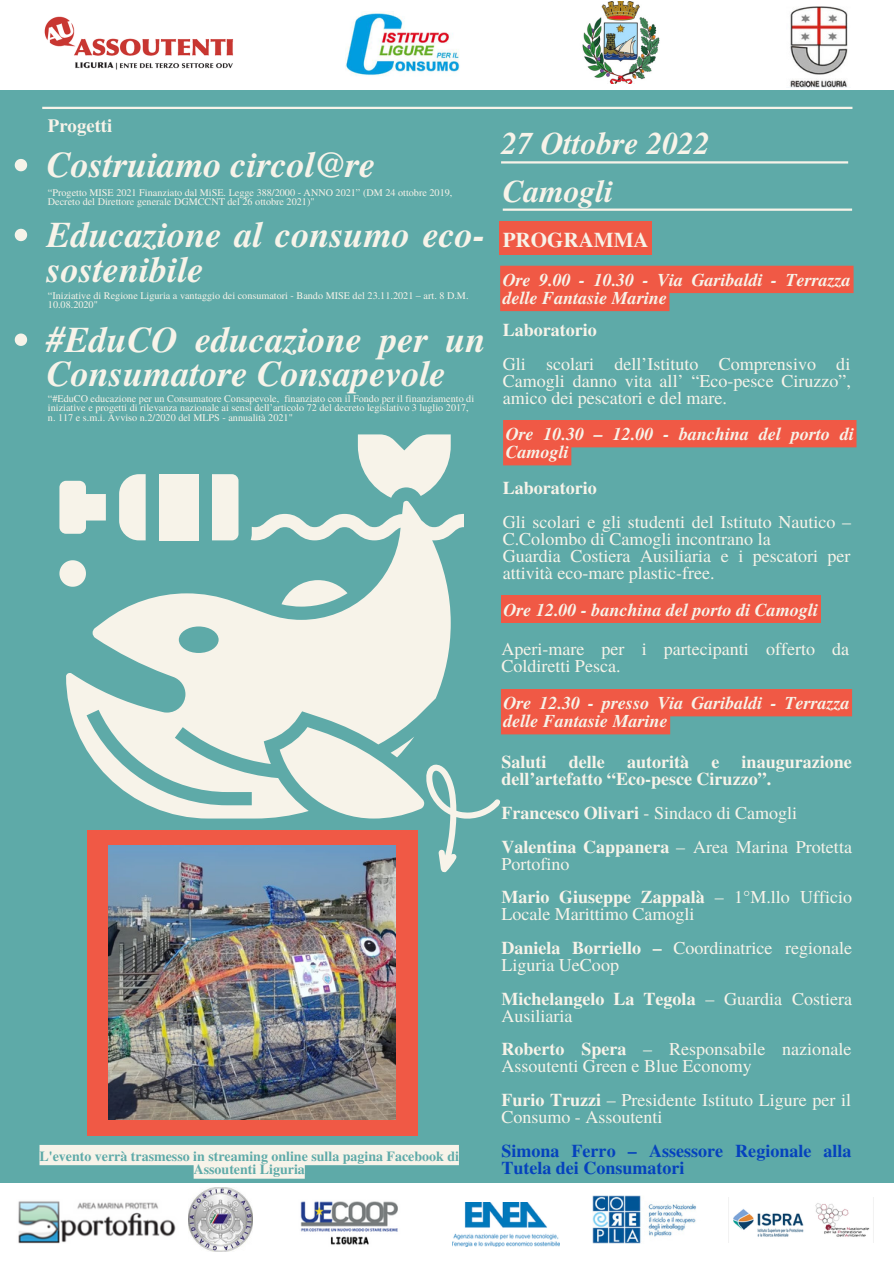
<style>
.page{position:relative;width:894px;height:1264px;background:#fff}
.page>*{position:absolute;margin:0;border:0;box-sizing:border-box;transform-origin:0 0}
.t1{font:italic 700 36.15px/69.8px "Te X Gyre Termes";color:#f7f3e9}
.t2{font:italic 700 31.5px/47.2px "Te X Gyre Termes";color:#f7f3e9}
.t3{font:700 21px "Te X Gyre Termes";color:#f7f3e9}
.t4{font:700 18.75px "Te X Gyre Termes";color:#f7f3e9}
.t5{font:18px/17px "Te X Gyre Termes";color:#f7f3e9}
.t6{font:italic 700 18px/18px "Te X Gyre Termes";color:#f7f3e9}
.t7{font:700 18px/17px "Te X Gyre Termes";color:#f7f3e9}
.t8{font:700 18px/17px "Te X Gyre Termes";color:#0542bd}
.t9{font:700 13.95px/13.5px "Te X Gyre Termes";color:#5eaaa8;text-align:center}
.t10{font:10.2px/9.3px "Te X Gyre Termes";color:#f7f3e9}
.s1{font-weight:700}
</style>
<div class="page">
<div style="left:0;top:0;width:893px;height:1263px;background:#5eaaa8"></div>
<hr style="left:42px;top:107px;width:810px;height:2px;background:#f7f3e9">
<hr style="left:501px;top:161px;width:346px;height:2px;background:#f7f3e9">
<hr style="left:502px;top:208px;width:349px;height:3px;background:#f7f3e9">
<div style="left:87px;top:829px;width:330px;height:306px;background:#f05945"></div>
<img style="left:108px;top:845px;width:287px;height:274px">
<svg style="left:59px;top:481px;width:47px;height:53px"></svg>
<svg style="left:66px;top:500px;width:398px;height:318px;fill:#f7f3e9"></svg>
<div style="left:159px;top:474px;width:40px;height:66px;background:#f7f3e9"></div>
<div style="left:212px;top:474px;width:26px;height:66px;background:#f7f3e9"></div>
<svg style="left:119px;top:474px;width:27px;height:66px;background:#e5eae1"></svg>
<svg style="left:281px;top:580px;width:66px;height:26px"></svg>
<svg style="left:358px;top:434px;width:92px;height:64px"></svg>
<svg style="left:59px;top:560px;width:27px;height:26px"></svg>
<div style="left:0;top:0;width:893px;height:90px;background:#fff"></div>
<div style="left:0;top:1183px;width:893px;height:80px;background:#fff"></div>
<img style="left:188px;top:1187px;width:64px;height:64px">
<img style="left:592px;top:1195px;width:104px;height:48px">
<img style="left:44px;top:16px;width:190px;height:54px">
<img style="left:452px;top:1202px;width:107px;height:44px">
<img style="left:728px;top:1197px;width:142px;height:45px">
<img style="left:345px;top:12px;width:115px;height:64px">
<img style="left:18px;top:1201px;width:158px;height:42px">
<img style="left:582px;top:1px;width:78px;height:82px">
<img style="left:790px;top:6px;width:58px;height:82px">
<img style="left:300px;top:1201px;width:98px;height:44px">
<svg style="left:279px;top:689px;width:572px;height:193px"></svg>
<svg style="left:15px;top:159px;width:12px;height:12px"></svg>
<svg style="left:15px;top:229px;width:12px;height:12px"></svg>
<svg style="left:15px;top:333px;width:12px;height:13px"></svg>
<div style="left:499px;top:221px;width:152px;height:34px;background:#f05945"></div>
<svg style="left:500px;top:266px;width:353px;height:45px"></svg>
<svg style="left:503px;top:420px;width:353px;height:45px"></svg>
<div style="left:501px;top:595px;width:319px;height:27px;background:#f05945"></div>
<svg style="left:39px;top:1144px;width:420px;height:34px"></svg>
<p class="t4" style="left:48px;top:111px;width:66px">Progetti</p>
<h1 class="t1" style="left:47px;top:128px;width:438px">Costruiamo circol@re<br>Educazione al consumo eco-</h1>
<h1 class="t1" style="left:47px;top:233px;width:440px">sostenibile<br>#EduCO educazione per un</h1>
<h1 class="t1" style="left:47px;top:338px;width:400px">Consumatore Consapevole</h1>
<p class="t10" style="left:48px;top:187px;width:406px">“Progetto MISE 2021 Finanziato dal MiSE. Legge 388/2000 - ANNO 2021” (DM 24 ottobre 2019,<br>Decreto del Direttore generale DGMCCNT del 26 ottobre 2021)"</p>
<p class="t10" style="left:48px;top:290px;width:422px">“Iniziative di Regione Liguria a vantaggio dei consumatori - Bando MISE del 23.11.2021 – art. 8 D.M.<br>10.08.2020"</p>
<p class="t10" style="left:48px;top:393px;width:427px">“#EduCO educazione per un Consumatore Consapevole, finanziato con il Fondo per il finanziamento di iniziative e progetti di rilevanza nazionale ai sensi dell’articolo 72 del decreto legislativo 3 luglio 2017, n. 117 e s.m.i. Avviso n.2/2020 del MLPS - annualità 2021"</p>
<p class="t9" style="left:39px;top:1148px;width:421px">L'evento verrà trasmesso in streaming online sulla pagina Facebook di<br>Assoutenti Liguria</p>
<h2 class="t2" style="left:501px;top:119px;width:210px">27 Ottobre 2022<br>Camogli</h2>
<p class="t3" style="left:502px;top:223px;width:147px">PROGRAMMA</p>
<p class="t6" style="left:502px;top:270px;width:349px">Ore 9.00 - 10.30 - Via Garibaldi - Terrazza delle Fantasie Marine</p>
<p class="t7" style="left:502px;top:320px;width:96px">Laboratorio</p>
<p class="t5" style="left:502px;top:354px;width:350px;text-align:justify">Gli scolari dell’Istituto Comprensivo di Camogli danno vita all’ “Eco-pesce Ciruzzo”, amico dei pescatori e del mare.</p>
<p class="t6" style="left:505px;top:424px;width:350px">Ore 10.30 – 12.00 - banchina del porto di<br>Camogli</p>
<p class="t7" style="left:502px;top:479px;width:96px">Laboratorio</p>
<p class="t5" style="left:502px;top:513px;width:350px">Gli scolari e gli studenti del Istituto Nautico – C.Colombo di Camogli incontrano la<br>Guardia Costiera Ausiliaria e i pescatori per attività eco-mare plastic-free.</p>
<p class="t6" style="left:503px;top:600px;width:316px">Ore 12.00 - banchina del porto di Camogli</p>
<p class="t5" style="left:501px;top:639px;width:349px">Aperi-mare per i partecipanti offerto da<br>Coldiretti Pesca.</p>
<p class="t6" style="left:503px;top:693px;width:348px">Ore 12.30 - presso Via Garibaldi - Terrazza delle Fantasie Marine</p>
<p class="t7" style="left:501px;top:752px;width:352px">Saluti delle autorità e inaugurazione dell’artefatto “Eco-pesce Ciruzzo”.</p>
<p class="t5" style="left:501px;top:795px;width:352px;line-height:33.8px"><span class="s1">Francesco Olivari</span> - Sindaco di Camogli<br><span class="s1">Valentina Cappanera</span> – Area Marina Protetta</p>
<p class="t5" style="left:501px;top:845px;width:352px;line-height:33.8px">Portofino<br><span class="s1">Mario Giuseppe Zappalà</span> – 1°M.llo Ufficio</p>
<p class="t5" style="left:501px;top:896px;width:352px;line-height:33.8px">Locale Marittimo Camogli<br><span class="s1">Daniela Borriello –</span> Coordinatrice regionale</p>
<p class="t5" style="left:501px;top:947px;width:352px;line-height:33.8px">Liguria UeCoop<br><span class="s1">Michelangelo La Tegola</span> – Guardia Costiera</p>
<p class="t5" style="left:501px;top:997px;width:351px;line-height:33.8px">Ausiliaria<br><span class="s1">Roberto Spera</span> – Responsabile nazionale</p>
<p class="t5" style="left:501px;top:1048px;width:351px;line-height:33.8px">Assoutenti Green e Blue Economy<br><span class="s1">Furio Truzzi</span> – Presidente Istituto Ligure per il</p>
<p class="t5" style="left:501px;top:1107px;width:163px">Consumo - Assoutenti</p>
<p class="t8" style="left:501px;top:1141px;width:352px">Simona Ferro – Assessore Regionale alla<br>Tutela dei Consumatori</p>
</div>
